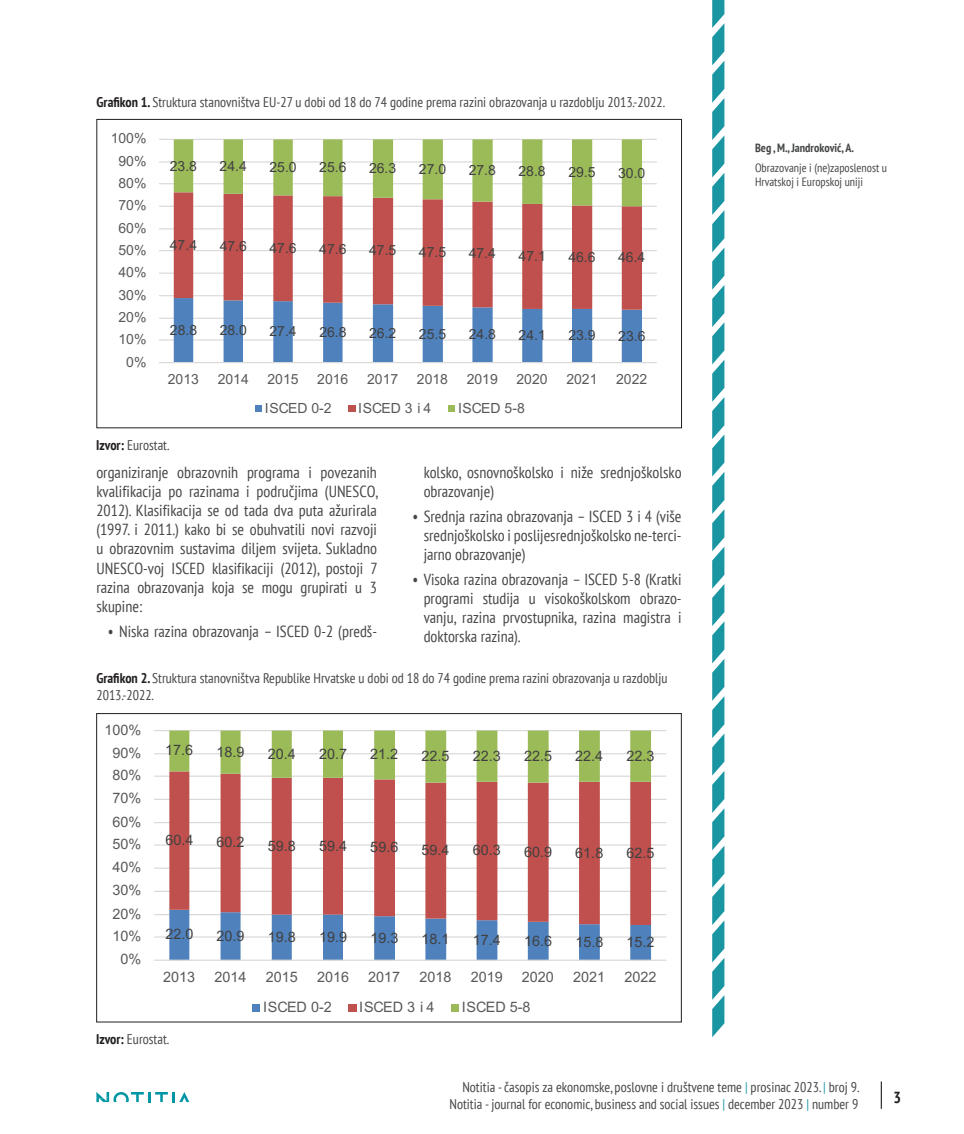
<style>
.page{position:relative;width:964px;height:1134px;background:#fff}
.page>*{position:absolute;margin:0;border:0;box-sizing:border-box;transform-origin:0 0}
.Body_text_HRV{font:condensed 16px/19.2px "PT Sans";color:#454647;text-align:justify}
.t1{font:700 condensed 16px "PT Sans";color:#231f20}
.t2{font:14.4px "Arial";color:#404040}
.t3{font:14.4px "Arial";color:#595959}
.t4{font:condensed 14px/16.8px "PT Sans";color:#454647;text-align:right}
.t5{font:14px "Arial";color:#404040}
.t6{font:14px "Arial";color:#595959}
.t7{font:condensed 12px/14.4px "PT Sans";color:#454647}
.t8{font:700 condensed 12px "PT Sans";color:#454647}
.s1{font-weight:700;color:#231f20}
.s2{color:#1a96a3}
</style>
<div class="page">
<svg style="left:712px;top:0;width:12px;height:1037px"></svg>
<svg style="left:881px;top:1081px;width:1px;height:28px"></svg>
<svg style="left:96px;top:1092px;width:93px;height:10px"></svg>
<svg style="left:159px;top:139px;width:498px;height:273px"></svg>
<svg style="left:154px;top:730px;width:512px;height:282px"></svg>
<p class="t4" style="left:97px;top:93px;width:570px"><span class="s1">Grafikon 1.</span> Struktura stanovništva EU-27 u dobi od 18 do 74 godine prema razini obrazovanja u razdoblju 2013.-2022.</p>
<p class="t6" style="left:111px;top:129px;width:37px">100%</p>
<p class="t6" style="left:118px;top:151px;width:29px">90%</p>
<p class="t6" style="left:118px;top:173px;width:29px">80%</p>
<p class="t6" style="left:118px;top:196px;width:29px">70%</p>
<p class="t6" style="left:118px;top:218px;width:29px">60%</p>
<p class="t6" style="left:118px;top:240px;width:29px">50%</p>
<p class="t6" style="left:118px;top:263px;width:29px">40%</p>
<p class="t6" style="left:118px;top:285px;width:29px">30%</p>
<p class="t6" style="left:118px;top:308px;width:29px">20%</p>
<p class="t6" style="left:118px;top:329px;width:29px">10%</p>
<p class="t6" style="left:126px;top:352px;width:22px">0%</p>
<p class="t5" style="left:170px;top:156px;width:29px">23.8</p>
<p class="t5" style="left:220px;top:157px;width:29px">24.4</p>
<p class="t5" style="left:269px;top:158px;width:29px">25.0</p>
<p class="t5" style="left:319px;top:158px;width:29px">25.6</p>
<p class="t5" style="left:369px;top:158px;width:29px">26.3</p>
<p class="t5" style="left:419px;top:159px;width:29px">27.0</p>
<p class="t5" style="left:469px;top:161px;width:29px">27.8</p>
<p class="t5" style="left:518px;top:161px;width:29px">28.8</p>
<p class="t5" style="left:568px;top:162px;width:29px">29.5</p>
<p class="t5" style="left:618px;top:163px;width:29px">30.0</p>
<p class="t5" style="left:170px;top:235px;width:29px">47.4</p>
<p class="t5" style="left:220px;top:237px;width:29px">47.6</p>
<p class="t5" style="left:269px;top:238px;width:29px">47.6</p>
<p class="t5" style="left:319px;top:239px;width:29px">47.6</p>
<p class="t5" style="left:369px;top:241px;width:29px">47.5</p>
<p class="t5" style="left:419px;top:242px;width:29px">47.5</p>
<p class="t5" style="left:469px;top:244px;width:29px">47.4</p>
<p class="t5" style="left:518px;top:246px;width:29px">47.1</p>
<p class="t5" style="left:568px;top:247px;width:29px">46.6</p>
<p class="t5" style="left:618px;top:248px;width:29px">46.4</p>
<p class="t5" style="left:170px;top:320px;width:29px">28.8</p>
<p class="t5" style="left:220px;top:321px;width:29px">28.0</p>
<p class="t5" style="left:269px;top:322px;width:29px">27.4</p>
<p class="t5" style="left:319px;top:322px;width:29px">26.8</p>
<p class="t5" style="left:369px;top:323px;width:29px">26.2</p>
<p class="t5" style="left:419px;top:324px;width:29px">25.5</p>
<p class="t5" style="left:469px;top:325px;width:29px">24.8</p>
<p class="t5" style="left:518px;top:325px;width:29px">24.1</p>
<p class="t5" style="left:568px;top:325px;width:29px">23.9</p>
<p class="t5" style="left:618px;top:326px;width:29px">23.6</p>
<p class="t6" style="left:168px;top:369px;width:33px">2013</p>
<p class="t6" style="left:218px;top:369px;width:33px">2014</p>
<p class="t6" style="left:267px;top:369px;width:33px">2015</p>
<p class="t6" style="left:317px;top:369px;width:33px">2016</p>
<p class="t6" style="left:367px;top:369px;width:33px">2017</p>
<p class="t6" style="left:417px;top:369px;width:33px">2018</p>
<p class="t6" style="left:467px;top:369px;width:33px">2019</p>
<p class="t6" style="left:516px;top:369px;width:33px">2020</p>
<p class="t6" style="left:566px;top:369px;width:33px">2021</p>
<p class="t6" style="left:616px;top:369px;width:33px">2022</p>
<p class="t6" style="left:265px;top:399px;width:68px">ISCED 0-2</p>
<p class="t6" style="left:358px;top:399px;width:75px">ISCED 3 i 4</p>
<p class="t6" style="left:458px;top:399px;width:68px">ISCED 5-8</p>
<p class="t4" style="left:96px;top:436px;width:75px"><span class="s1">Izvor:</span> Eurostat.</p>
<p class="Body_text_HRV" style="left:96px;top:462px;width:283px">organiziranje obrazovnih programa i povezanih kvalifikacija po razinama i područjima (UNESCO, 2012). Klasifikacija se od tada dva puta ažurirala (1997. i 2011.) kako bi se obuhvatili novi razvoji u obrazovnim sustavima diljem svijeta. Sukladno UNESCO-voj ISCED klasifikaciji (2012), postoji 7 razina obrazovanja koja se mogu grupirati u 3 skupine:</p>
<p class="Body_text_HRV" style="left:108px;top:621px;width:271px">• Niska razina obrazovanja – ISCED 0-2 (predš-</p>
<p class="Body_text_HRV" style="left:424px;top:462px;width:259px">kolsko, osnovnoškolsko i niže srednjoškolsko obrazovanje)</p>
<p class="Body_text_HRV" style="left:424px;top:506px;width:259px;text-indent:-11px">• Srednja razina obrazovanja – ISCED 3 i 4 (više srednjoškolsko i poslijesrednjoškolsko ne-terci&shy;jarno obrazovanje)</p>
<p class="Body_text_HRV" style="left:424px;top:569px;width:259px;text-indent:-11px">• Visoka razina obrazovanja – ISCED 5-8 (Kratki programi studija u visokoškolskom obrazo&shy;vanju, razina prvostupnika, razina magistra i doktorska razina).</p>
<p class="t4" style="left:96px;top:669px;width:572px;text-align:left"><span class="s1">Grafikon 2.</span> Struktura stanovništva Republike Hrvatske u dobi od 18 do 74 godine prema razini obrazovanja u razdoblju<br>2013.-2022.</p>
<p class="t3" style="left:104px;top:720px;width:38px">100%</p>
<p class="t3" style="left:112px;top:743px;width:30px">90%</p>
<p class="t3" style="left:112px;top:765px;width:30px">80%</p>
<p class="t3" style="left:112px;top:788px;width:30px">70%</p>
<p class="t3" style="left:112px;top:812px;width:30px">60%</p>
<p class="t3" style="left:112px;top:834px;width:30px">50%</p>
<p class="t3" style="left:112px;top:857px;width:30px">40%</p>
<p class="t3" style="left:112px;top:880px;width:30px">30%</p>
<p class="t3" style="left:112px;top:904px;width:30px">20%</p>
<p class="t3" style="left:112px;top:926px;width:30px">10%</p>
<p class="t3" style="left:120px;top:949px;width:22px">0%</p>
<p class="t2" style="left:165px;top:740px;width:30px">17.6</p>
<p class="t2" style="left:217px;top:742px;width:30px">18.9</p>
<p class="t2" style="left:268px;top:744px;width:30px">20.4</p>
<p class="t2" style="left:319px;top:744px;width:30px">20.7</p>
<p class="t2" style="left:370px;top:744px;width:30px">21.2</p>
<p class="t2" style="left:421px;top:746px;width:30px">22.5</p>
<p class="t2" style="left:473px;top:746px;width:30px">22.3</p>
<p class="t2" style="left:524px;top:746px;width:30px">22.5</p>
<p class="t2" style="left:575px;top:746px;width:30px">22.4</p>
<p class="t2" style="left:626px;top:746px;width:30px">22.3</p>
<p class="t2" style="left:165px;top:830px;width:30px">60.4</p>
<p class="t2" style="left:217px;top:832px;width:30px">60.2</p>
<p class="t2" style="left:268px;top:836px;width:30px">59.8</p>
<p class="t2" style="left:319px;top:836px;width:30px">59.4</p>
<p class="t2" style="left:370px;top:837px;width:30px">59.6</p>
<p class="t2" style="left:421px;top:840px;width:30px">59.4</p>
<p class="t2" style="left:473px;top:840px;width:30px">60.3</p>
<p class="t2" style="left:524px;top:842px;width:30px">60.9</p>
<p class="t2" style="left:575px;top:843px;width:30px">61.8</p>
<p class="t2" style="left:626px;top:843px;width:30px">62.5</p>
<p class="t2" style="left:165px;top:924px;width:30px">22.0</p>
<p class="t2" style="left:217px;top:926px;width:30px">20.9</p>
<p class="t2" style="left:268px;top:927px;width:30px">19.8</p>
<p class="t2" style="left:319px;top:927px;width:30px">19.9</p>
<p class="t2" style="left:370px;top:928px;width:30px">19.3</p>
<p class="t2" style="left:422px;top:929px;width:30px">18.1</p>
<p class="t2" style="left:473px;top:930px;width:30px">17.4</p>
<p class="t2" style="left:524px;top:931px;width:30px">16.6</p>
<p class="t2" style="left:575px;top:932px;width:30px">15.8</p>
<p class="t2" style="left:626px;top:932px;width:30px">15.2</p>
<p class="t3" style="left:163px;top:967px;width:34px">2013</p>
<p class="t3" style="left:214px;top:967px;width:34px">2014</p>
<p class="t3" style="left:266px;top:967px;width:34px">2015</p>
<p class="t3" style="left:317px;top:967px;width:34px">2016</p>
<p class="t3" style="left:368px;top:967px;width:34px">2017</p>
<p class="t3" style="left:419px;top:967px;width:34px">2018</p>
<p class="t3" style="left:471px;top:967px;width:34px">2019</p>
<p class="t3" style="left:522px;top:967px;width:34px">2020</p>
<p class="t3" style="left:573px;top:967px;width:34px">2021</p>
<p class="t3" style="left:624px;top:967px;width:34px">2022</p>
<p class="t3" style="left:263px;top:997px;width:70px">ISCED 0-2</p>
<p class="t3" style="left:359px;top:997px;width:77px">ISCED 3 i 4</p>
<p class="t3" style="left:462px;top:997px;width:70px">ISCED 5-8</p>
<p class="t4" style="left:96px;top:1031px;width:75px"><span class="s1">Izvor:</span> Eurostat.</p>
<p class="t8" style="left:755px;top:139px;width:100px">Beg , M., Jandroković, A.</p>
<p class="t7" style="left:755px;top:160px;width:134px">Obrazovanje i (ne)zaposlenost u<br>Hrvatskoj i Europskoj uniji</p>
<p class="t4" style="left:449px;top:1078px;width:411px">Notitia - časopis za ekonomske, poslovne i društvene teme <span class="s2">|</span> prosinac 2023. <span class="s2">|</span> broj 9.<br>Notitia - journal for economic, business and social issues <span class="s2">|</span> december 2023 <span class="s2">|</span> number 9</p>
<p class="t1" style="left:893px;top:1086px;width:9px">3</p>
</div>
